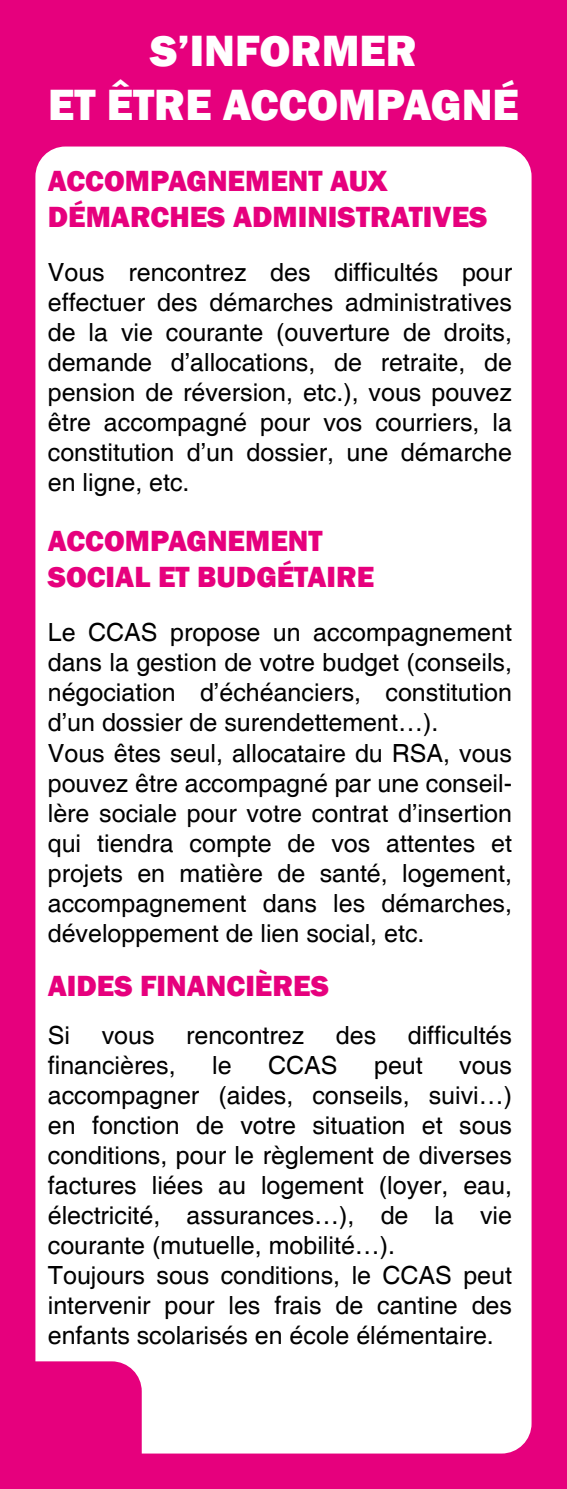
<style>
.page{position:relative;width:567px;height:1489px;background:#fff}
.page>*{position:absolute;margin:0;border:0;box-sizing:border-box;transform-origin:0 0}
.t1{font:800 45px/54px "Franklin Gothic";color:#fff;text-align:center}
.t2{font:800 30px/36px "Franklin Gothic";color:#e6007d}
.t3{font:25px/30px "Helvetica";color:#000}
</style>
<div class="page">
<div style="left:0;top:0;width:567px;height:1488px;background:#e6007d"></div>
<div style="left:35px;top:146px;width:496px;height:1307px;background:#fff;border-radius:30px"></div>
<div style="left:35px;top:1361px;width:107px;height:93px;background:#e6007d"></div>
<h1 class="t1" style="left:48px;top:24px;width:472px">S’INFORMER<br>ET ÊTRE ACCOMPAGNÉ</h1>
<p class="t2" style="left:48px;top:163px;width:441px">ACCOMPAGNEMENT AUX<br>DÉMARCHES ADMINISTRATIVES</p>
<p class="t3" style="left:48px;top:258px;width:466px;text-align:justify">Vous rencontrez des difficultés pour effectuer des démarches administratives de la vie courante (ouverture de droits, demande d’allocations, de retraite, de pension de réversion, etc.), vous pouvez être accompagné pour vos courriers, la constitution d’un dossier, une démarche en ligne, etc.</p>
<p class="t2" style="left:48px;top:523px;width:328px">ACCOMPAGNEMENT<br>SOCIAL ET BUDGÉTAIRE</p>
<p class="t3" style="left:48px;top:618px;width:466px">Le CCAS propose un accompagnement dans la gestion de votre budget (conseils, négociation d’échéanciers, constitution d’un dossier de surendettement…).<br>Vous êtes seul, allocataire du RSA, vous pouvez être accompagné par une conseil&shy;lère sociale pour votre contrat d’insertion qui tiendra compte de vos attentes et projets en matière de santé, logement, accompagnement dans les démarches, développement de lien social, etc.</p>
<p class="t2" style="left:48px;top:967px;width:283px">AIDES FINANCIÈRES</p>
<p class="t3" style="left:48px;top:1020px;width:24px">Si</p>
<p class="t3" style="left:102px;top:1020px;width:54px">vous</p>
<p class="t3" style="left:186px;top:1020px;width:120px">rencontrez</p>
<p class="t3" style="left:336px;top:1020px;width:42px">des</p>
<p class="t3" style="left:408px;top:1020px;width:106px">difficultés</p>
<p class="t3" style="left:48px;top:1050px;width:129px">financières,</p>
<p class="t3" style="left:212px;top:1050px;width:21px">le</p>
<p class="t3" style="left:268px;top:1050px;width:71px">CCAS</p>
<p class="t3" style="left:374px;top:1050px;width:50px">peut</p>
<p class="t3" style="left:48px;top:1050px;width:466px;text-indent:411px">vous accompagner (aides, conseils, suivi…) en fonction de votre situation et sous conditions, pour le règlement de diverses factures liées au logement (loyer, eau, électricité, assurances…), de la vie courante (mutuelle, mobilité…).<br>Toujours sous conditions, le CCAS peut intervenir pour les frais de cantine des enfants scolarisés en école élémentaire.</p>
</div>
